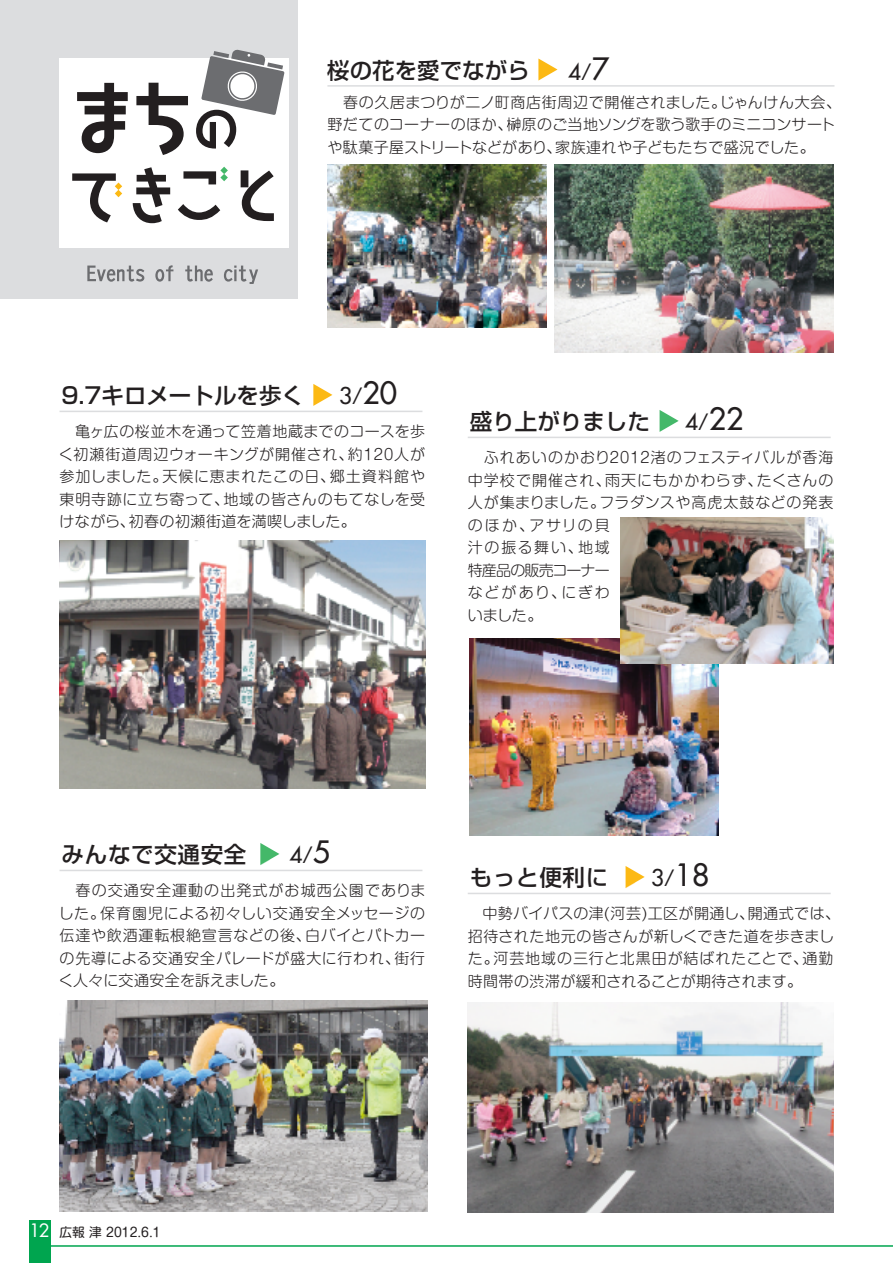
<style>
.page{position:relative;width:893px;height:1263px;background:#fff}
.page>*{position:absolute;margin:0;border:0;box-sizing:border-box;transform-origin:0 0}
.t1{font:30px "Futura";color:#231f20}
.t2{font:500 22.5px "Shin Go";color:#231f20}
.t3{font:500 22.5px "Shin Go";letter-spacing:.03em;color:#231f20}
.t4{font:22.5px "Futura";color:#231f20}
.t5{font:300 15px/22.5px "Shin M Go";letter-spacing:.03em;color:#231f20}
.t6{font:300 15px/22.5px "Shin M Go";letter-spacing:.065em;color:#231f20}
.t7{font:12.75px "Shin M Go";color:#231f20}
.s1{font-family:"Shin Go";font-size:21px}
.s2{font-size:30px}
.s3{font-size:22.5px}
.s4{font-family:"Futura";font-size:18px;color:#fff}
</style>
<div class="page">
<img style="left:60px;top:1000px;width:368px;height:212px">
<img style="left:467px;top:1003px;width:366px;height:210px">
<img style="left:60px;top:541px;width:365px;height:248px">
<img style="left:470px;top:639px;width:248px;height:196px">
<img style="left:620px;top:518px;width:213px;height:146px">
<hr style="left:327px;top:85px;width:507px;height:2px;background:#dcdddf">
<div style="left:0;top:0;width:298px;height:299px;background:#dcdddf"></div>
<div style="left:60px;top:58px;width:229px;height:190px;background:#fff"></div>
<svg style="left:87px;top:266px;width:57px;height:16px"></svg>
<svg style="left:155px;top:265px;width:18px;height:17px"></svg>
<svg style="left:185px;top:266px;width:28px;height:16px"></svg>
<svg style="left:224px;top:266px;width:34px;height:18px"></svg>
<svg style="left:77px;top:83px;width:51px;height:70px"></svg>
<svg style="left:136px;top:83px;width:52px;height:72px"></svg>
<svg style="left:196px;top:49px;width:88px;height:100px"></svg>
<svg style="left:133px;top:167px;width:37px;height:56px"></svg>
<svg style="left:241px;top:170px;width:33px;height:51px"></svg>
<svg style="left:72px;top:173px;width:50px;height:49px"></svg>
<svg style="left:178px;top:167px;width:50px;height:53px"></svg>
<div style="left:30px;top:1220px;width:21px;height:43px;background:#00a54f"></div>
<hr style="left:39px;top:1245px;width:854px;height:2px;background:#00a54f">
<svg style="left:538px;top:59px;width:19px;height:22px"></svg>
<svg style="left:507px;top:117px;width:13px;height:14px"></svg>
<hr style="left:60px;top:411px;width:362px;height:1px;background:#dcdddf">
<svg style="left:313px;top:384px;width:19px;height:22px"></svg>
<hr style="left:468px;top:437px;width:363px;height:1px;background:#dcdddf">
<svg style="left:660px;top:410px;width:19px;height:22px"></svg>
<hr style="left:60px;top:870px;width:362px;height:1px;background:#dcdddf">
<svg style="left:260px;top:843px;width:19px;height:22px"></svg>
<hr style="left:468px;top:893px;width:363px;height:1px;background:#dcdddf">
<svg style="left:626px;top:866px;width:19px;height:22px"></svg>
<img style="left:327px;top:164px;width:219px;height:164px">
<img style="left:555px;top:164px;width:278px;height:189px">
<h2 class="t2" style="left:327px;top:55px;width:204px">桜の花を愛でながら</h2>
<h2 class="t4" style="left:568px;top:57px;width:42px">4<span class="s1">/</span><span class="s2">7</span></h2>
<p class="t5" style="left:327px;top:90px;width:515px;text-indent:16px">春の久居まつりが二ノ町商店街周辺で開催されました。じゃんけん大会、野だてのコーナーのほか、 原のご当地ソングを歌う歌手のミニコンサートや駄菓子屋ストリートなどがあり、家族連れや子どもたちで盛況でした。</p>
<h2 class="t2" style="left:62px;top:381px;width:244px">9.7キロメートルを歩く</h2>
<h1 class="t1" style="left:339px;top:374px;width:60px"><span class="s3">3</span><span class="s1">/</span>20</h1>
<p class="t5" style="left:59px;top:419px;width:368px;text-align:justify;text-indent:16px">亀ヶ広の桜並木を通って笠着地蔵までのコースを歩く初瀬街道周辺ウォーキングが開催され、約120人が参加しました。天候に恵まれたこの日、郷土資料館や東明寺跡に立ち寄って、地域の皆さんのもてなしを受けながら、初春の初瀬街道を満喫しました。</p>
<h2 class="t2" style="left:470px;top:407px;width:181px">盛り上がりました</h2>
<h1 class="t1" style="left:685px;top:400px;width:60px"><span class="s3">4</span><span class="s1">/</span>22</h1>
<p class="t6" style="left:468px;top:445px;width:367px;text-indent:16px">ふれあいのかおり2012渚のフェスティバルが香海中学校で開催され、雨天にもかかわらず、たくさんの人が集まりました。フラダンスや高虎太鼓などの発表のほか、アサリの貝<br>汁の振る舞い、地域<br>特産品の販売コーナー<br>などがあり、にぎわ<br>いました。</p>
<h2 class="t3" style="left:62px;top:840px;width:186px">みんなで交通安全</h2>
<h2 class="t4" style="left:289px;top:840px;width:42px">4<span class="s1">/</span><span class="s2">5</span></h2>
<p class="t5" style="left:59px;top:878px;width:368px;text-align:justify;text-indent:17px">春の交通安全運動の出発式がお城西公園でありました。保育園児による初々しい交通安全メッセージの伝達や飲酒運転根絶宣言などの後、白バイとパトカーの先導による交通安全パレードが盛大に行われ、街行く人々に交通安全を訴えました。</p>
<h2 class="t2" style="left:470px;top:863px;width:140px">もっと便利に</h2>
<h1 class="t1" style="left:651px;top:856px;width:60px"><span class="s3">3</span><span class="s1">/</span>18</h1>
<p class="t5" style="left:468px;top:901px;width:374px;text-indent:15px">中勢バイパスの津(河芸)工区が開通し、開通式では、招待された地元の皆さんが新しくできた道を歩きました。河芸地域の三行と北黒田が結ばれたことで、通勤時間帯の渋滞が緩和されることが期待されます。</p>
<p class="t7" style="left:29px;top:1224px;width:133px"><span class="s4">12</span> 広報津 2012.6.1</p>
</div>
